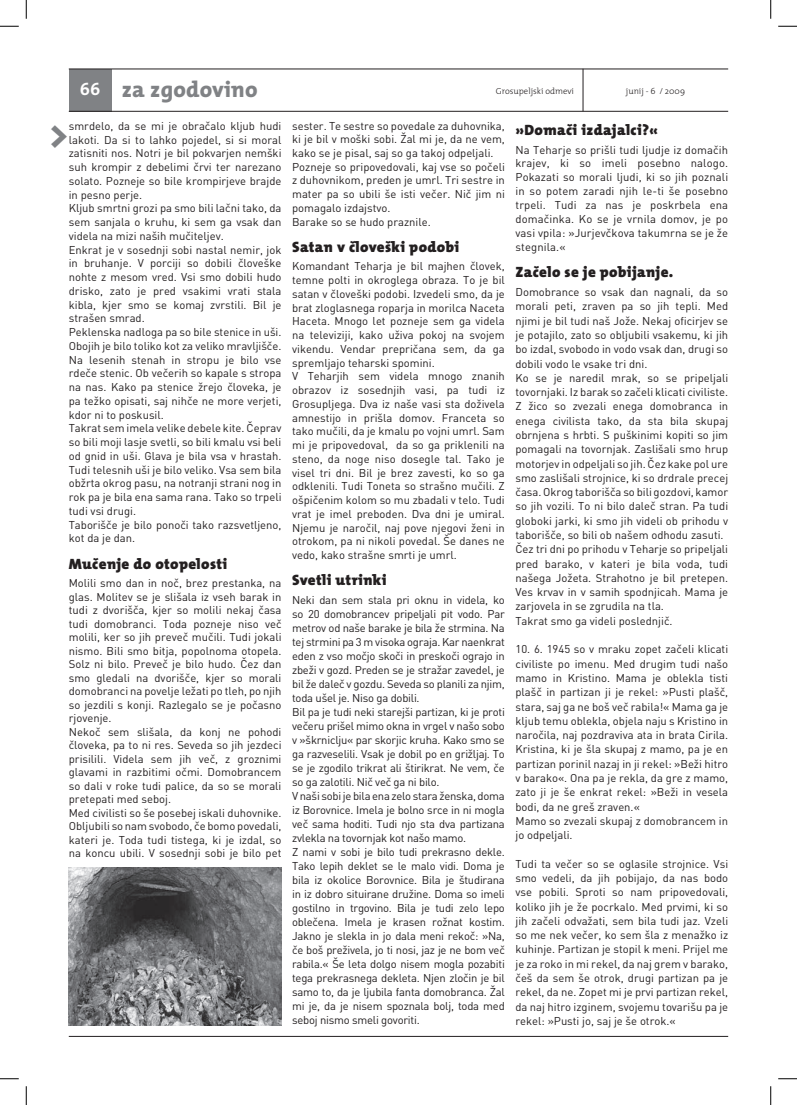
<style>
.page{position:relative;width:797px;height:1105px;background:#fff}
.page>*{position:absolute;margin:0;border:0;box-sizing:border-box;transform-origin:0 0}
.t1{font:37.5px "Mixextrabold";color:#808285}
.t2{font:22.5px "Mixextrabold";letter-spacing:.01em;color:#808285}
.t3{font:15px "Mixheavy";letter-spacing:.025em;color:#231f20}
.t4{font:11.25px/13.8px "DIN Regular EU";color:#231f20}
.t5{font:11.25px/14px "DIN Regular EU";letter-spacing:-.02em;color:#231f20}
.t6{font:8.75px "Mixlight";color:#231f20}
.s1{font-family:"Mixbold";font-size:17.5px;color:#fff}
</style>
<div class="page">
<div style="left:69px;top:69px;width:42px;height:42px;background:#808285"></div>
<hr style="left:69px;top:111px;width:659px;height:1px;background:#231f20">
<hr style="left:583px;top:69px;width:1px;height:42px;background:#231f20">
<hr style="left:69px;top:69px;width:659px;height:1px;background:#231f20">
<hr style="left:69px;top:1036px;width:659px;height:1px;background:#231f20">
<img style="left:69px;top:867px;width:212px;height:158px">
<svg style="left:0;top:25px;width:19px;height:2px"></svg>
<svg style="left:778px;top:25px;width:19px;height:2px"></svg>
<svg style="left:0;top:1078px;width:19px;height:1px"></svg>
<svg style="left:778px;top:1078px;width:19px;height:1px"></svg>
<svg style="left:25px;top:0;width:2px;height:19px"></svg>
<svg style="left:25px;top:1086px;width:2px;height:19px"></svg>
<svg style="left:770px;top:0;width:1px;height:19px"></svg>
<svg style="left:770px;top:1086px;width:1px;height:19px"></svg>
<h2 class="t2" style="left:80px;top:70px;width:179px"><span class="s1">66</span> za zgodovino</h2>
<p class="t6" style="left:496px;top:84px;width:80px">Grosupeljski odmevi</p>
<p class="t6" style="left:626px;top:84px;width:61px">junij - 6 / 2009</p>
<p class="t4" style="left:69px;top:119px;width:214px">smrdelo, da se mi je obračalo kljub hudi lakoti. Da si to lahko pojedel, si si moral zatisniti nos. Notri je bil pokvarjen nemški suh krompir z debelimi črvi ter narezano solato. Pozneje so bile krompirjeve brajde in pesno perje.<br>Kljub smrtni grozi pa smo bili lačni tako, da sem sanjala o kruhu, ki sem ga vsak dan videla na mizi naših mučiteljev.<br>Enkrat je v sosednji sobi nastal nemir, jok in bruhanje. V porciji so dobili človeške nohte z mesom vred. Vsi smo dobili hudo drisko, zato je pred vsakimi vrati stala kibla, kjer smo se komaj zvrstili. Bil je strašen smrad.<br>Peklenska nadloga pa so bile stenice in uši.<br>Obojih je bilo toliko kot za veliko mravljišče.<br>Na lesenih stenah in stropu je bilo vse rdeče stenic. Ob večerih so kapale s stropa na nas. Kako pa stenice žrejo človeka, je pa težko opisati, saj nihče ne more verjeti, kdor ni to poskusil.<br>Takrat sem imela velike debele kite. Čeprav so bili moji lasje svetli, so bili kmalu vsi beli od gnid in uši. Glava je bila vsa v hrastah.<br>Tudi telesnih uši je bilo veliko. Vsa sem bila obžrta okrog pasu, na notranji strani nog in rok pa je bila ena sama rana. Tako so trpeli tudi vsi drugi.<br>Taborišče je bilo ponoči tako razsvetljeno, kot da je dan.</p>
<h3 class="t3" style="left:69px;top:551px;width:160px">Mučenje do otopelosti</h3>
<p class="t4" style="left:69px;top:576px;width:214px">Molili smo dan in noč, brez prestanka, na glas. Molitev se je slišala iz vseh barak in tudi z dvorišča, kjer so molili nekaj časa tudi domobranci. Toda pozneje niso več molili, ker so jih preveč mučili. Tudi jokali nismo. Bili smo bitja, popolnoma otopela.<br>Solz ni bilo. Preveč je bilo hudo. Čez dan smo gledali na dvorišče, kjer so morali domobranci na povelje ležati po tleh, po njih so jezdili s konji. Razlegalo se je počasno rjovenje.<br>Nekoč sem slišala, da konj ne pohodi človeka, pa to ni res. Seveda so jih jezdeci prisilili. Videla sem jih več, z groznimi glavami in razbitimi očmi. Domobrancem so dali v roke tudi palice, da so se morali pretepati med seboj.<br>Med civilisti so še posebej iskali duhovnike.<br>Obljubili so nam svobodo, če bomo povedali, kateri je. Toda tudi tistega, ki je izdal, so na koncu ubili. V sosednji sobi je bilo pet</p>
<p class="t4" style="left:292px;top:119px;width:214px">sester. Te sestre so povedale za duhovnika, ki je bil v moški sobi. Žal mi je, da ne vem, kako se je pisal, saj so ga takoj odpeljali.<br>Pozneje so pripovedovali, kaj vse so počeli z duhovnikom, preden je umrl. Tri sestre in mater pa so ubili še isti večer. Nič jim ni pomagalo izdajstvo.<br>Barake so se hudo praznile.</p>
<h3 class="t3" style="left:292px;top:234px;width:169px">Satan v človeški podobi</h3>
<p class="t4" style="left:292px;top:259px;width:214px">Komandant Teharja je bil majhen človek, temne polti in okroglega obraza. To je bil satan v človeški podobi. Izvedeli smo, da je brat zloglasnega roparja in morilca Naceta Haceta. Mnogo let pozneje sem ga videla na televiziji, kako uživa pokoj na svojem vikendu. Vendar prepričana sem, da ga spremljajo teharski spomini.<br>V Teharjih sem videla mnogo znanih obrazov iz sosednjih vasi, pa tudi iz Grosupljega. Dva iz naše vasi sta doživela amnestijo in prišla domov. Franceta so tako mučili, da je kmalu po vojni umrl. Sam mi je pripovedoval, da so ga priklenili na steno, da noge niso dosegle tal. Tako je visel tri dni. Bil je brez zavesti, ko so ga odklenili. Tudi Toneta so strašno mučili. Z ošpičenim kolom so mu zbadali v telo. Tudi vrat je imel preboden. Dva dni je umiral.<br>Njemu je naročil, naj pove njegovi ženi in otrokom, pa ni nikoli povedal. Še danes ne vedo, kako strašne smrti je umrl.</p>
<h3 class="t3" style="left:292px;top:567px;width:96px">Svetli utrinki</h3>
<p class="t5" style="left:292px;top:593px;width:214px">Neki dan sem stala pri oknu in videla, ko so 20 domobrancev pripeljali pit vodo. Par metrov od naše barake je bila že strmina. Na tej strmini pa 3 m visoka ograja. Kar naenkrat eden z vso močjo skoči in preskoči ograjo in zbeži v gozd. Preden se je stražar zavedel, je bil že daleč v gozdu. Seveda so planili za njim, toda ušel je. Niso ga dobili.<br>Bil pa je tudi neki starejši partizan, ki je proti večeru prišel mimo okna in vrgel v našo sobo v »škrniclju« par skorjic kruha. Kako smo se ga razveselili. Vsak je dobil po en grižljaj. To se je zgodilo trikrat ali štirikrat. Ne vem, če so ga zalotili. Nič več ga ni bilo.<br>V naši sobi je bila ena zelo stara ženska, doma iz Borovnice. Imela je bolno srce in ni mogla več sama hoditi. Tudi njo sta dva partizana zvlekla na tovornjak kot našo mamo.<br>Z nami v sobi je bilo tudi prekrasno dekle.<br>Tako lepih deklet se le malo vidi. Doma je bila iz okolice Borovnice. Bila je študirana in iz dobro situirane družine. Doma so imeli gostilno in trgovino. Bila je tudi zelo lepo oblečena. Imela je krasen rožnat kostim.<br>Jakno je slekla in jo dala meni rekoč: »Na, če boš preživela, jo ti nosi, jaz je ne bom več rabila.« Še leta dolgo nisem mogla pozabiti tega prekrasnega dekleta. Njen zločin je bil samo to, da je ljubila fanta domobranca. Žal mi je, da je nisem spoznala bolj, toda med seboj nismo smeli govoriti.</p>
<h3 class="t3" style="left:515px;top:117px;width:144px">»Domači izdajalci?«</h3>
<p class="t4" style="left:515px;top:142px;width:214px;text-align:justify">Na Teharje so prišli tudi ljudje iz domačih krajev, ki so imeli posebno nalogo.<br>Pokazati so morali ljudi, ki so jih poznali in so potem zaradi njih le-ti še posebno trpeli. Tudi za nas je poskrbela ena domačinka. Ko se je vrnila domov, je po vasi vpila: »Jurjevčkova takumrna se je že stegnila.«</p>
<h3 class="t3" style="left:515px;top:259px;width:159px">Začelo se je pobijanje.</h3>
<p class="t4" style="left:515px;top:285px;width:214px;line-height:14.2px">Domobrance so vsak dan nagnali, da so morali peti, zraven pa so jih tepli. Med njimi je bil tudi naš Jože. Nekaj oficirjev se je potajilo, zato so obljubili vsakemu, ki jih bo izdal, svobodo in vodo vsak dan, drugi so dobili vodo le vsake tri dni.<br>Ko se je naredil mrak, so se pripeljali tovornjaki. Iz barak so začeli klicati civiliste.<br>Z žico so zvezali enega domobranca in enega civilista tako, da sta bila skupaj obrnjena s hrbti. S puškinimi kopiti so jim pomagali na tovornjak. Zaslišali smo hrup motorjev in odpeljali so jih. Čez kake pol ure smo zaslišali strojnice, ki so drdrale precej časa. Okrog taborišča so bili gozdovi, kamor so jih vozili. To ni bilo daleč stran. Pa tudi globoki jarki, ki smo jih videli ob prihodu v taborišče, so bili ob našem odhodu zasuti.<br>Čez tri dni po prihodu v Teharje so pripeljali pred barako, v kateri je bila voda, tudi našega Jožeta. Strahotno je bil pretepen.<br>Ves krvav in v samih spodnjicah. Mama je zarjovela in se zgrudila na tla.<br>Takrat smo ga videli poslednjič.</p>
<p class="t4" style="left:515px;top:642px;width:214px;line-height:14.2px">10. 6. 1945 so v mraku zopet začeli klicati civiliste po imenu. Med drugim tudi našo mamo in Kristino. Mama je oblekla tisti plašč in partizan ji je rekel: »Pusti plašč, stara, saj ga ne boš več rabila!« Mama ga je kljub temu oblekla, objela naju s Kristino in naročila, naj pozdraviva ata in brata Cirila.<br>Kristina, ki je šla skupaj z mamo, pa je en partizan porinil nazaj in ji rekel: »Beži hitro v barako«. Ona pa je rekla, da gre z mamo, zato ji je še enkrat rekel: »Beži in vesela bodi, da ne greš zraven.«<br>Mamo so zvezali skupaj z domobrancem in jo odpeljali.</p>
<p class="t4" style="left:515px;top:856px;width:214px;line-height:14.2px;text-align:justify">Tudi ta večer so se oglasile strojnice. Vsi smo vedeli, da jih pobijajo, da nas bodo vse pobili. Sproti so nam pripovedovali, koliko jih je že pocrkalo. Med prvimi, ki so jih začeli odvažati, sem bila tudi jaz. Vzeli so me nek večer, ko sem šla z menažko iz kuhinje. Partizan je stopil k meni. Prijel me je za roko in mi rekel, da naj grem v barako, češ da sem še otrok, drugi partizan pa je rekel, da ne. Zopet mi je prvi partizan rekel, da naj hitro izginem, svojemu tovarišu pa je rekel: »Pusti jo, saj je še otrok.«</p>
<h1 class="t1" style="left:49px;top:101px;width:21px">&gt;</h1>
</div>
